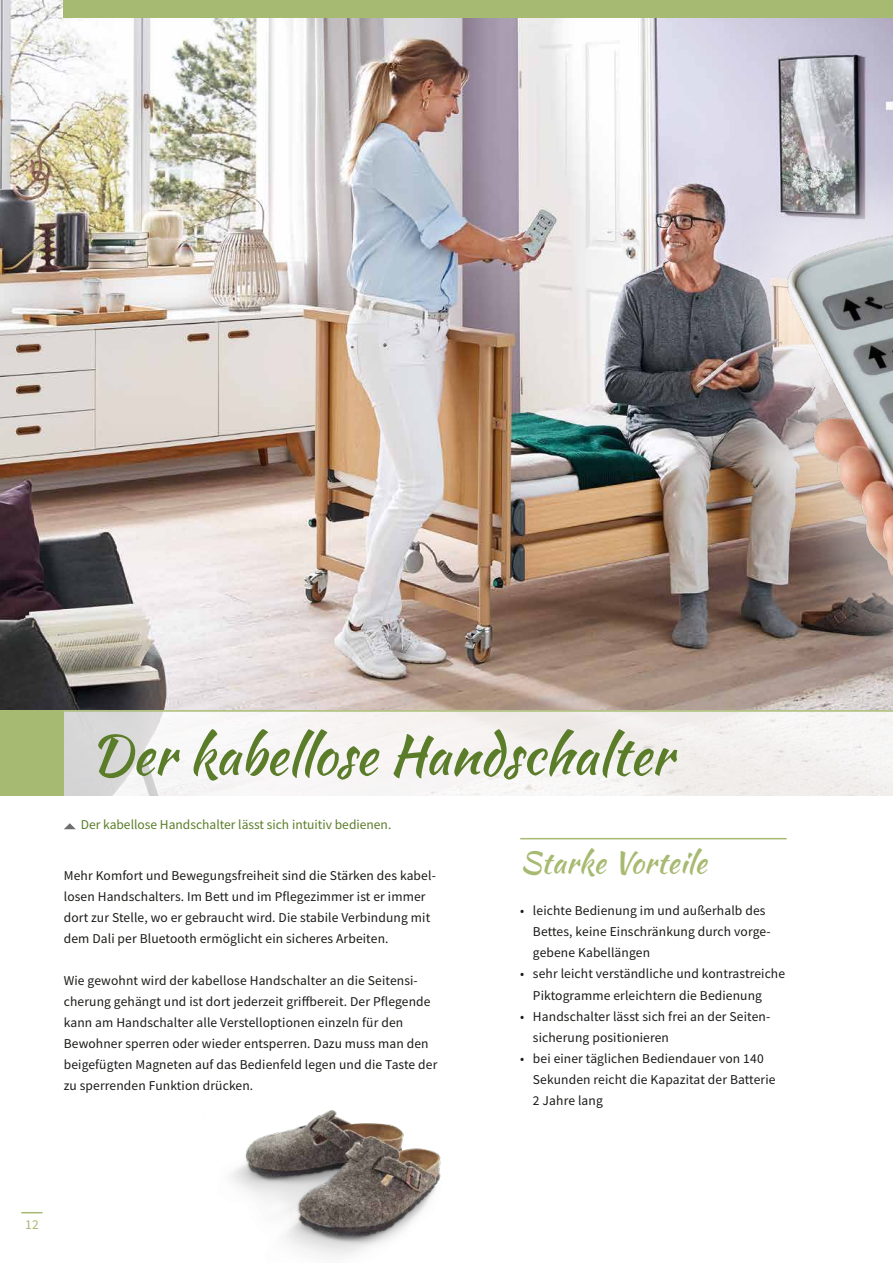
<style>
.page{position:relative;width:893px;height:1263px;background:#fff}
.page>*{position:absolute;margin:0;border:0;box-sizing:border-box;transform-origin:0 0}
.t1{font:54px "Kaushan Script";color:#5b7d2a}
.t2{font:30px "Kaushan Script";letter-spacing:.01em;color:#a7ba71}
.t3{font:13.5px/21px "Source Sans Pro";letter-spacing:.01em;color:#1a1a18}
.t4{font:13.5px "Source Sans Pro";color:#5b7d2a}
.t5{font:13.5px "Source Sans Pro";color:#a7ba71}
</style>
<div class="page">
<svg style="left:21px;top:1212px;width:22px;height:1px"></svg>
<img style="left:0;top:0;width:893px;height:710px">
<div style="left:0;top:710px;width:64px;height:85px;background:#a7ba71"></div>
<svg style="left:64px;top:712px;width:635px;height:83px;fill:#f6f4f3"></svg>
<hr style="left:0;top:710px;width:893px;height:2px;background:#a7ba71">
<div style="left:64px;top:0;width:829px;height:17px;background:#a7ba71"></div>
<img style="left:231px;top:1110px;width:210px;height:147px">
<div style="left:699px;top:144px;width:194px;height:662px;background:#fff;opacity:.5"></div>
<img style="left:740px;top:123px;width:153px;height:621px">
<svg style="left:64px;top:823px;width:12px;height:6px"></svg>
<hr style="left:520px;top:838px;width:267px;height:1px;background:#a7ba71">
<h1 class="t1" style="left:90px;top:715px;width:584px">Der kabellose Handschalter</h1>
<p class="t4" style="left:81px;top:816px;width:312px">Der kabellose Handschalter lässt sich intuitiv bedienen.</p>
<h2 class="t2" style="left:520px;top:841px;width:188px">Starke Vorteile</h2>
<p class="t3" style="left:533px;top:900px;width:239px;text-indent:-13px">• leichte Bedienung im und außerhalb des<br>Bettes, keine Einschränkung durch vorge&shy;gebene Kabellängen</p>
<p class="t3" style="left:533px;top:963px;width:254px;text-indent:-13px">• sehr leicht verständliche und kontrastreiche<br>Piktogramme erleichtern die Bedienung</p>
<p class="t3" style="left:533px;top:1005px;width:239px;text-indent:-13px">• Handschalter lässt sich frei an der Seiten&shy;sicherung positionieren</p>
<p class="t3" style="left:533px;top:1047px;width:244px;text-indent:-13px">• bei einer täglichen Bediendauer von 140<br>Sekunden reicht die Kapazitat der Batterie<br>2 Jahre lang</p>
<p class="t3" style="left:64px;top:865px;width:374px">Mehr Komfort und Bewegungsfreiheit sind die Stärken des kabel&shy;losen Handschalters. Im Bett und im Pflegezimmer ist er immer dort zur Stelle, wo er gebraucht wird. Die stabile Verbindung mit dem Dali per Bluetooth ermöglicht ein sicheres Arbeiten.</p>
<p class="t3" style="left:64px;top:970px;width:375px">Wie gewohnt wird der kabellose Handschalter an die Seitensi&shy;cherung gehängt und ist dort jederzeit griffbereit. Der Pflegende kann am Handschalter alle Verstelloptionen einzeln für den Bewohner sperren oder wieder entsperren. Dazu muss man den beigefügten Magneten auf das Bedienfeld legen und die Taste der zu sperrenden Funktion drücken.</p>
<p class="t5" style="left:25px;top:1216px;width:15px">12</p>
</div>
